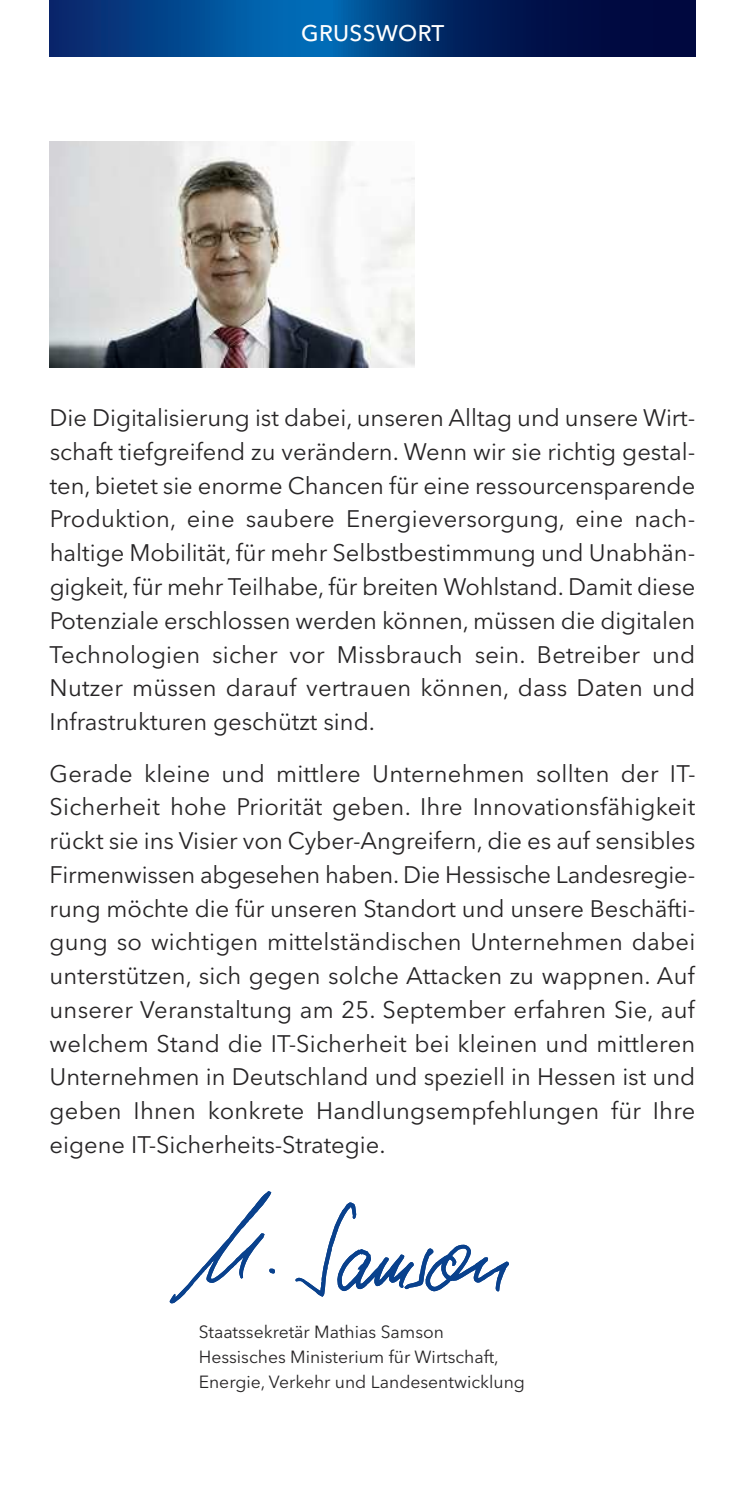
<style>
.page{position:relative;width:745px;height:1489px;background:#fff}
.page>*{position:absolute;margin:0;border:0;box-sizing:border-box;transform-origin:0 0}
.t1{font:23.75px/33.8px "Avenir Next LT Pro";color:#272526;text-align:justify}
.t2{font:500 22.5px "Avenir Next LT Pro";letter-spacing:.015em;color:#fff}
.t3{font:17.5px/25px "Avenir Next LT Pro";color:#272526}
</style>
<div class="page">
<svg style="left:50px;top:0;width:644px;height:57px;background:#013374"></svg>
<img style="left:50px;top:142px;width:364px;height:225px">
<svg style="left:170px;top:1191px;width:338px;height:112px"></svg>
<p class="t2" style="left:301px;top:25px;width:145px">GRUSSWORT</p>
<p class="t1" style="left:50px;top:403px;width:646px">Die Digitalisierung ist dabei, unseren Alltag und unsere Wirt&shy;schaft tiefgreifend zu verändern. Wenn wir sie richtig gestal&shy;ten, bietet sie enorme Chancen für eine ressourcensparende Produktion, eine saubere Energieversorgung, eine nach&shy;haltige Mobilität, für mehr Selbstbestimmung und Unabhän&shy;gigkeit, für mehr Teilhabe, für breiten Wohlstand. Damit diese Potenziale erschlossen werden können, müssen die digitalen Technologien sicher vor Missbrauch sein. Betreiber und Nutzer müssen darauf vertrauen können, dass Daten und Infrastrukturen geschützt sind.</p>
<p class="t1" style="left:50px;top:759px;width:647px">Gerade kleine und mittlere Unternehmen sollten der IT-Sicherheit hohe Priorität geben. Ihre Innovationsfähigkeit rückt sie ins Visier von Cyber-Angreifern, die es auf sensibles Firmenwissen abgesehen haben. Die Hessische Landesregie&shy;rung möchte die für unseren Standort und unsere Beschäfti&shy;gung so wichtigen mittelständischen Unternehmen dabei unterstützen, sich gegen solche Attacken zu wappnen. Auf unserer Veranstaltung am 25. September erfahren Sie, auf welchem Stand die IT-Sicherheit bei kleinen und mittleren Unternehmen in Deutschland und speziell in Hessen ist und geben Ihnen konkrete Handlungsempfehlungen für Ihre eigene IT-Sicherheits-Strategie.</p>
<p class="t3" style="left:199px;top:1321px;width:327px">Staatssekretär Mathias Samson<br>Hessisches Ministerium für Wirtschaft,<br>Energie, Verkehr und Landesentwicklung</p>
</div>
